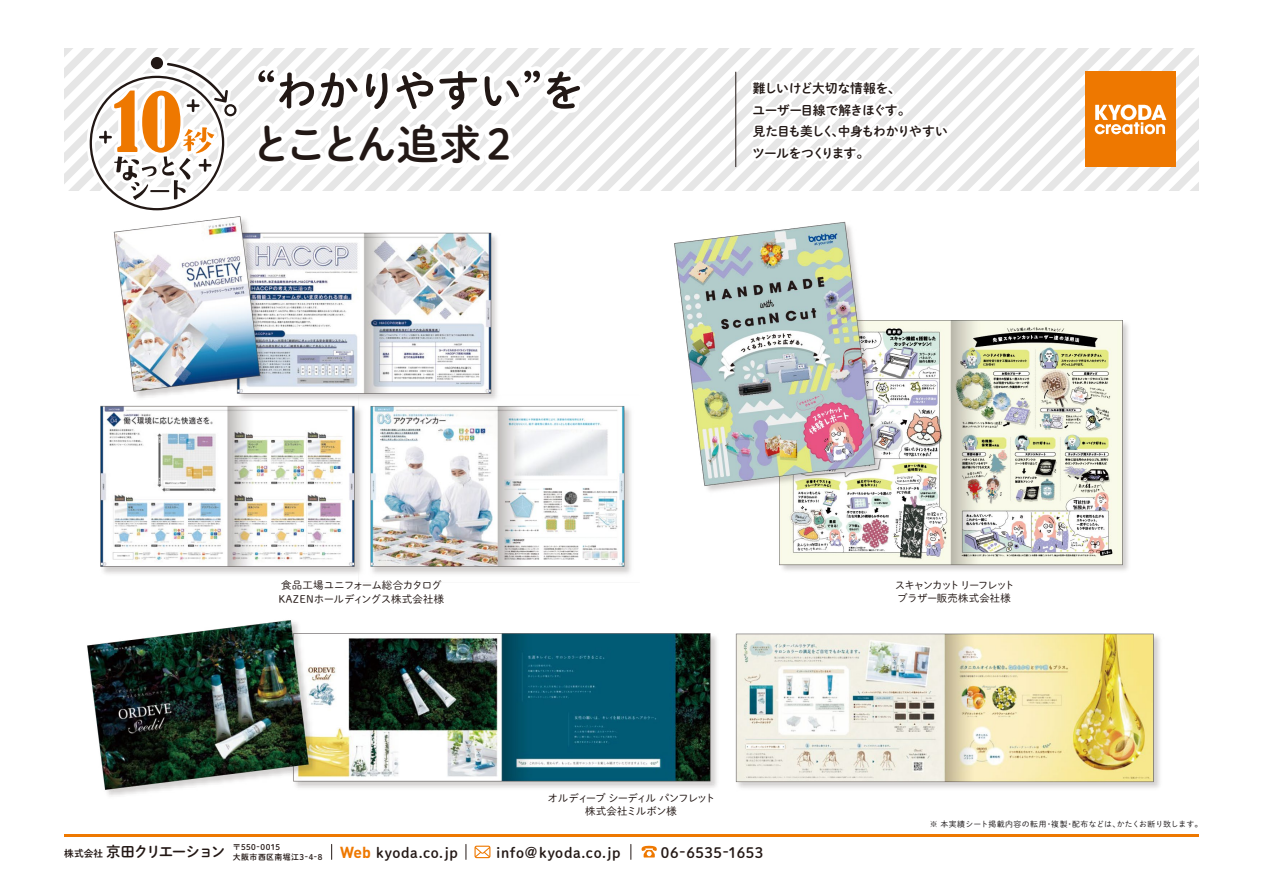
<style>
.page{position:relative;width:1263px;height:893px;background:#fff}
.page>*{position:absolute;margin:0;border:0;box-sizing:border-box;transform-origin:0 0}
.t1{font:42px "Shuei M Go Std B";letter-spacing:-.155em;color:#221815}
.t2{font:14.55px "Shuei M Go Std B";letter-spacing:-.105em;color:#231815}
.t3{font:14.4px "Shuei M Go Std B";letter-spacing:.04em;color:#231815}
.t4{font:12.75px/21.8px "Shuei M Go Std B";letter-spacing:-.065em;color:#221815}
.t5{font:10.5px/13.5px "Shuei M Go Std L";color:#231815}
.t6{font:10.5px/13.5px "Shuei M Go Std L";letter-spacing:-.095em;color:#231815;text-align:center}
.t7{font:10.35px/13.5px "Shuei M Go Std L";letter-spacing:-.07em;color:#231815}
.t8{font:7.95px/10.1px "Shuei M Go Std B";letter-spacing:.05em;color:#231815}
.t9{font:7.95px "Shuei M Go Std L";letter-spacing:.035em;color:#231f20}
.s1{font-size:10.5px}
.s2{font-size:9.75px}
</style>
<div class="page">
<img style="left:678px;top:274px;width:450px;height:297px">
<svg style="left:64px;top:48px;width:1135px;height:226px"></svg>
<div style="left:855px;top:152px;width:9px;height:9px;border:4px solid #fff;border-radius:50%"></div>
<div style="left:856px;top:153px;width:7px;height:7px;border:4px solid #fff;border-radius:50%"></div>
<img style="left:64px;top:199px;width:575px;height:376px">
<img style="left:735px;top:633px;width:425px;height:155px">
<svg style="left:474px;top:848px;width:16px;height:10px"></svg>
<svg style="left:641px;top:848px;width:16px;height:9px"></svg>
<hr style="left:64px;top:834px;width:1135px;height:3px;background:#ee7800">
<img style="left:87px;top:620px;width:630px;height:228px">
<h1 class="t1" style="left:250px;top:114px;width:263px">とことん追求 2</h1>
<p class="t4" style="left:752px;top:77px;width:197px">難しいけど大切な情報を、<br>ユーザー目線で解きほぐす。<br>見た目も美しく、中身もわかりやすいツールをつくります。</p>
<p class="t5" style="left:278px;top:578px;width:167px">食品工場ユニフォーム総合カタログ<br>KAZENホールディングス株式会社様</p>
<p class="t7" style="left:895px;top:578px;width:121px">スキャンカット リーフレットブラザー販売株式会社<span class="s1">様</span></p>
<p class="t6" style="left:548px;top:790px;width:169px">オルディーブ シーディル パンフレット株式会社ミルボン様</p>
<p class="t2" style="left:64px;top:841px;width:163px"><span class="s2">株式会社</span>京田クリエーション</p>
<p class="t8" style="left:233px;top:841px;width:226px">〒550-0015<br>大阪市西区南堀江3-4-8 <sup>Web</sup> <sup>kyoda.co.jp</sup></p>
<p class="t3" style="left:661px;top:841px;width:104px">06-6535-1653</p>
<p class="t3" style="left:497px;top:841px;width:126px">info@kyoda.co.jp</p>
<p class="t9" style="left:930px;top:818px;width:274px">※ 本実績シート掲載内容の転用・複製・配布などは、かたくお断り致します。</p>
</div>
